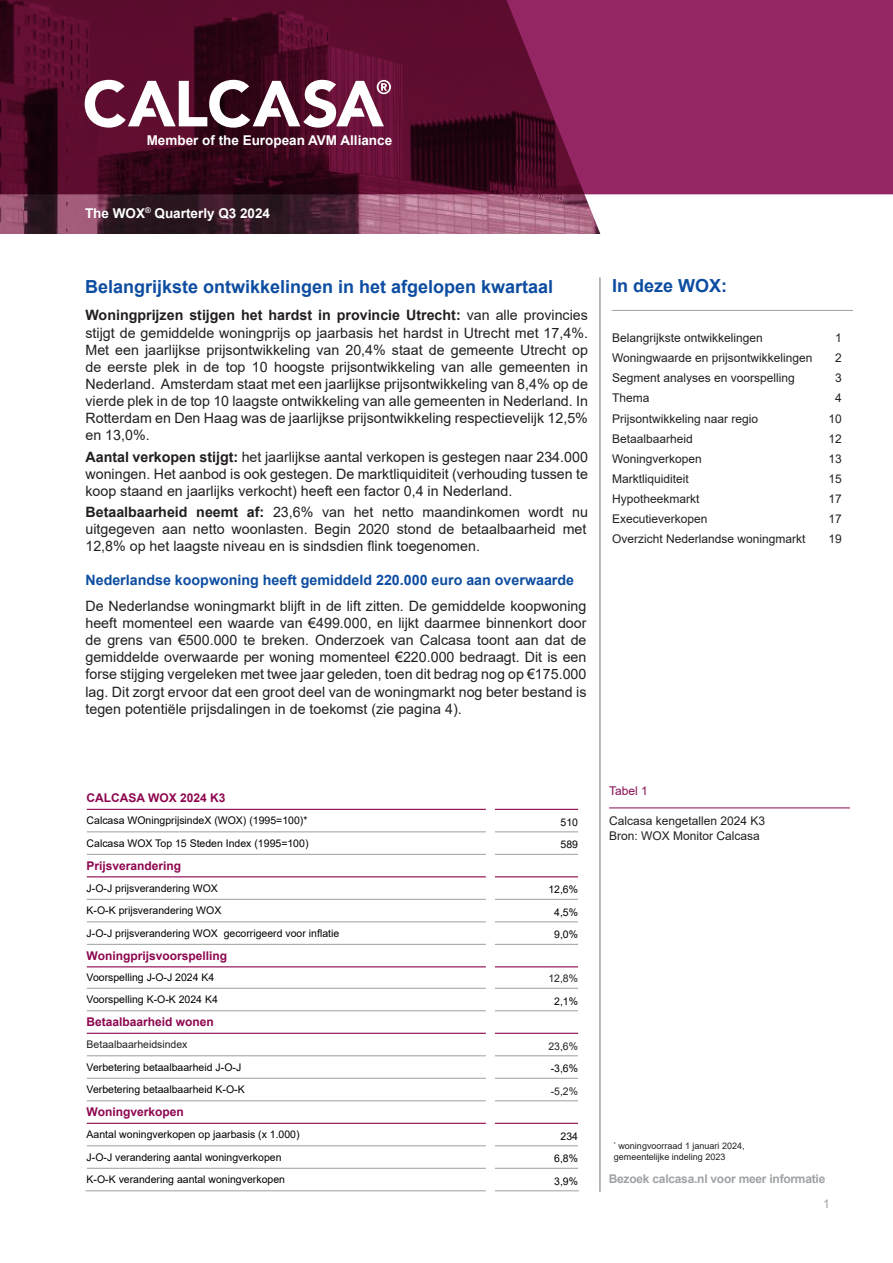
<style>
.page{position:relative;width:893px;height:1263px;background:#fff}
.page>*{position:absolute;margin:0;border:0;box-sizing:border-box;transform-origin:0 0}
.t1{font:700 18px "Arial";color:#0d4da1}
.t2{font:14.25px/17.1px "Arial";color:#231f20;text-align:justify}
.t3{font:700 14.25px "Arial";color:#0d4da1}
.t4{font:700 13.5px "Arial";color:#fff}
.t5{font:12px/15px "Arial";color:#231f20}
.t6{font:700 12px "Arial";color:#8d064e}
.t7{font:700 12px "Arial";letter-spacing:-.02em;color:#9fa3a5}
.t8{font:12px "Arial";color:#880e53}
.t9{font:12px "Arial";color:#9fa3a5}
.t10{font:10.5px "Arial";color:#000}
.t11{font:10.5px "Arial";color:#231f20}
.t12{font:9px/10.8px "Arial";color:#231f20}
.s1{font-weight:700}
</style>
<div class="page">
<img style="left:0;top:194px;width:507px;height:40px">
<svg style="left:507px;top:194px;width:386px;height:40px"></svg>
<svg style="left:0;top:0;width:893px;height:194px;background:#6a1540"></svg>
<svg style="left:85px;top:80px;width:306px;height:48px"></svg>
<hr style="left:600px;top:277px;width:1px;height:915px;background:#9fa3a5">
<hr style="left:609px;top:807px;width:241px;height:1px;background:#880e53">
<hr style="left:612px;top:310px;width:241px;height:1px;background:#9fa3a5">
<hr style="left:87px;top:809px;width:399px;height:1px;background:#8d064e">
<hr style="left:87px;top:831px;width:399px;height:1px;background:#a8aaa8">
<hr style="left:87px;top:854px;width:399px;height:1px;background:#a8aaa8">
<hr style="left:87px;top:876px;width:399px;height:1px;background:#8d064e">
<hr style="left:87px;top:899px;width:399px;height:1px;background:#a8aaa8">
<hr style="left:87px;top:921px;width:399px;height:1px;background:#a8aaa8">
<hr style="left:87px;top:944px;width:399px;height:1px;background:#a8aaa8">
<hr style="left:87px;top:966px;width:399px;height:1px;background:#8d064e">
<hr style="left:87px;top:988px;width:399px;height:1px;background:#a8aaa8">
<hr style="left:87px;top:1010px;width:399px;height:1px;background:#a8aaa8">
<hr style="left:87px;top:1033px;width:399px;height:1px;background:#8d064e">
<hr style="left:87px;top:1055px;width:399px;height:1px;background:#a8aaa8">
<hr style="left:87px;top:1078px;width:399px;height:1px;background:#a8aaa8">
<hr style="left:87px;top:1100px;width:399px;height:1px;background:#a8aaa8">
<hr style="left:87px;top:1123px;width:399px;height:1px;background:#8d064e">
<hr style="left:87px;top:1145px;width:399px;height:1px;background:#a8aaa8">
<hr style="left:87px;top:1168px;width:399px;height:1px;background:#a8aaa8">
<hr style="left:85px;top:1190px;width:401px;height:1px;background:#a8aaa8">
<svg style="left:494px;top:808px;width:85px;height:383px"></svg>
<p class="t4" style="left:147px;top:131px;width:247px">Member of the European AVM Alliance</p>
<p class="t4" style="left:85px;top:203px;width:187px">The WOX<sup>®</sup> Quarterly Q3 2024</p>
<p class="t1" style="left:85px;top:274px;width:470px">Belangrijkste ontwikkelingen in het afgelopen kwartaal</p>
<p class="t2" style="left:85px;top:307px;width:504px"><span class="s1">Woningprijzen stijgen het hardst in provincie Utrecht:</span> van alle provincies stijgt de gemiddelde woningprijs op jaarbasis het hardst in Utrecht met 17,4%.<br>Met een jaarlijkse prijsontwikkeling van 20,4% staat de gemeente Utrecht op de eerste plek in de top 10 hoogste prijsontwikkeling van alle gemeenten in Nederland. Amsterdam staat met een jaarlijkse prijsontwikkeling van 8,4% op de vierde plek in de top 10 laagste ontwikkeling van alle gemeenten in Nederland. In Rotterdam en Den Haag was de jaarlijkse prijsontwikkeling respectievelijk 12,5% en 13,0%.</p>
<p class="t2" style="left:85px;top:448px;width:504px"><span class="s1">Aantal verkopen stijgt:</span> het jaarlijkse aantal verkopen is gestegen naar 234.000 woningen. Het aanbod is ook gestegen. De marktliquiditeit (verhouding tussen te koop staand en jaarlijks verkocht) heeft een factor 0,4 in Nederland.</p>
<p class="t2" style="left:85px;top:503px;width:504px"><span class="s1">Betaalbaarheid neemt af:</span> 23,6% van het netto maandinkomen wordt nu uitgegeven aan netto woonlasten. Begin 2020 stond de betaalbaarheid met 12,8% op het laagste niveau en is sindsdien flink toegenomen.</p>
<p class="t3" style="left:85px;top:570px;width:490px">Nederlandse koopwoning heeft gemiddeld 220.000 euro aan overwaarde</p>
<p class="t2" style="left:85px;top:597px;width:503px">De Nederlandse woningmarkt blijft in de lift zitten. De gemiddelde koopwoning heeft momenteel een waarde van €499.000, en lijkt daarmee binnenkort door de grens van €500.000 te breken. Onderzoek van Calcasa toont aan dat de gemiddelde overwaarde per woning momenteel €220.000 bedraagt. Dit is een forse stijging vergeleken met twee jaar geleden, toen dit bedrag nog op €175.000 lag. Dit zorgt ervoor dat een groot deel van de woningmarkt nog beter bestand is tegen potentiële prijsdalingen in de toekomst (zie pagina 4).</p>
<p class="t1" style="left:612px;top:273px;width:117px">In deze WOX:</p>
<p class="t5" style="left:612px;top:330px;width:152px">Belangrijkste ontwikkelingen</p>
<p class="t5" style="left:835px;top:330px;width:8px">1</p>
<p class="t5" style="left:612px;top:350px;width:202px">Woningwaarde en prijsontwikkelingen</p>
<p class="t5" style="left:835px;top:350px;width:8px">2</p>
<p class="t5" style="left:612px;top:370px;width:184px">Segment analyses en voorspelling</p>
<p class="t5" style="left:835px;top:370px;width:8px">3</p>
<p class="t5" style="left:612px;top:391px;width:39px">Thema</p>
<p class="t5" style="left:835px;top:391px;width:8px">4</p>
<p class="t5" style="left:612px;top:411px;width:148px">Prijsontwikkeling naar regio</p>
<p class="t5" style="left:829px;top:411px;width:15px">10</p>
<p class="t5" style="left:612px;top:431px;width:82px">Betaalbaarheid</p>
<p class="t5" style="left:829px;top:431px;width:15px">12</p>
<p class="t5" style="left:612px;top:451px;width:91px">Woningverkopen</p>
<p class="t5" style="left:829px;top:451px;width:15px">13</p>
<p class="t5" style="left:612px;top:471px;width:78px">Marktliquiditeit</p>
<p class="t5" style="left:829px;top:471px;width:15px">15</p>
<p class="t5" style="left:612px;top:491px;width:89px">Hypotheekmarkt</p>
<p class="t5" style="left:829px;top:491px;width:15px">17</p>
<p class="t5" style="left:612px;top:511px;width:97px">Executieverkopen</p>
<p class="t5" style="left:829px;top:511px;width:15px">17</p>
<p class="t5" style="left:612px;top:531px;width:195px">Overzicht Nederlandse woningmarkt</p>
<p class="t5" style="left:829px;top:531px;width:15px">19</p>
<p class="t6" style="left:87px;top:790px;width:140px">CALCASA WOX 2024 K3</p>
<p class="t10" style="left:87px;top:813px;width:222px">Calcasa WOningprijsindeX (WOX) (1995=100)*</p>
<p class="t10" style="left:561px;top:815px;width:19px">510</p>
<p class="t10" style="left:87px;top:836px;width:223px">Calcasa WOX Top 15 Steden Index (1995=100)</p>
<p class="t10" style="left:561px;top:837px;width:19px">589</p>
<p class="t6" style="left:87px;top:857px;width:96px">Prijsverandering</p>
<p class="t10" style="left:87px;top:881px;width:133px">J-O-J prijsverandering WOX</p>
<p class="t10" style="left:548px;top:882px;width:31px">12,6%</p>
<p class="t10" style="left:87px;top:903px;width:136px">K-O-K prijsverandering WOX</p>
<p class="t10" style="left:554px;top:905px;width:25px">4,5%</p>
<p class="t10" style="left:87px;top:926px;width:254px">J-O-J prijsverandering WOX gecorrigeerd voor inflatie</p>
<p class="t10" style="left:554px;top:927px;width:25px">9,0%</p>
<p class="t6" style="left:87px;top:947px;width:142px">Woningprijsvoorspelling</p>
<p class="t10" style="left:87px;top:970px;width:129px">Voorspelling J-O-J 2024 K4</p>
<p class="t11" style="left:548px;top:971px;width:31px">12,8%</p>
<p class="t10" style="left:87px;top:992px;width:133px">Voorspelling K-O-K 2024 K4</p>
<p class="t10" style="left:554px;top:994px;width:25px">2,1%</p>
<p class="t6" style="left:87px;top:1014px;width:129px">Betaalbaarheid wonen</p>
<p class="t11" style="left:87px;top:1037px;width:102px">Betaalbaarheidsindex</p>
<p class="t11" style="left:548px;top:1039px;width:31px">23,6%</p>
<p class="t10" style="left:87px;top:1060px;width:156px">Verbetering betaalbaarheid J-O-J</p>
<p class="t10" style="left:551px;top:1061px;width:29px">-3,6%</p>
<p class="t10" style="left:87px;top:1082px;width:160px">Verbetering betaalbaarheid K-O-K</p>
<p class="t11" style="left:551px;top:1084px;width:29px">-5,2%</p>
<p class="t6" style="left:87px;top:1104px;width:99px">Woningverkopen</p>
<p class="t10" style="left:87px;top:1127px;width:215px">Aantal woningverkopen op jaarbasis (x 1.000)</p>
<p class="t10" style="left:561px;top:1129px;width:19px">234</p>
<p class="t10" style="left:87px;top:1150px;width:196px">J-O-J verandering aantal woningverkopen</p>
<p class="t10" style="left:554px;top:1151px;width:25px">6,8%</p>
<p class="t10" style="left:87px;top:1172px;width:200px">K-O-K verandering aantal woningverkopen</p>
<p class="t10" style="left:554px;top:1174px;width:25px">3,9%</p>
<p class="t8" style="left:609px;top:782px;width:40px">Tabel 1</p>
<p class="t5" style="left:609px;top:813px;width:158px">Calcasa kengetallen 2024 K3<br>Bron: WOX Monitor Calcasa</p>
<p class="t12" style="left:614px;top:1140px;width:132px"><sup>*</sup> woningvoorraad 1 januari 2024, gemeentelijke indeling 2023</p>
<p class="t7" style="left:609px;top:1171px;width:218px">Bezoek calcasa.nl voor meer informatie</p>
<p class="t9" style="left:823px;top:1195px;width:8px">1</p>
</div>
